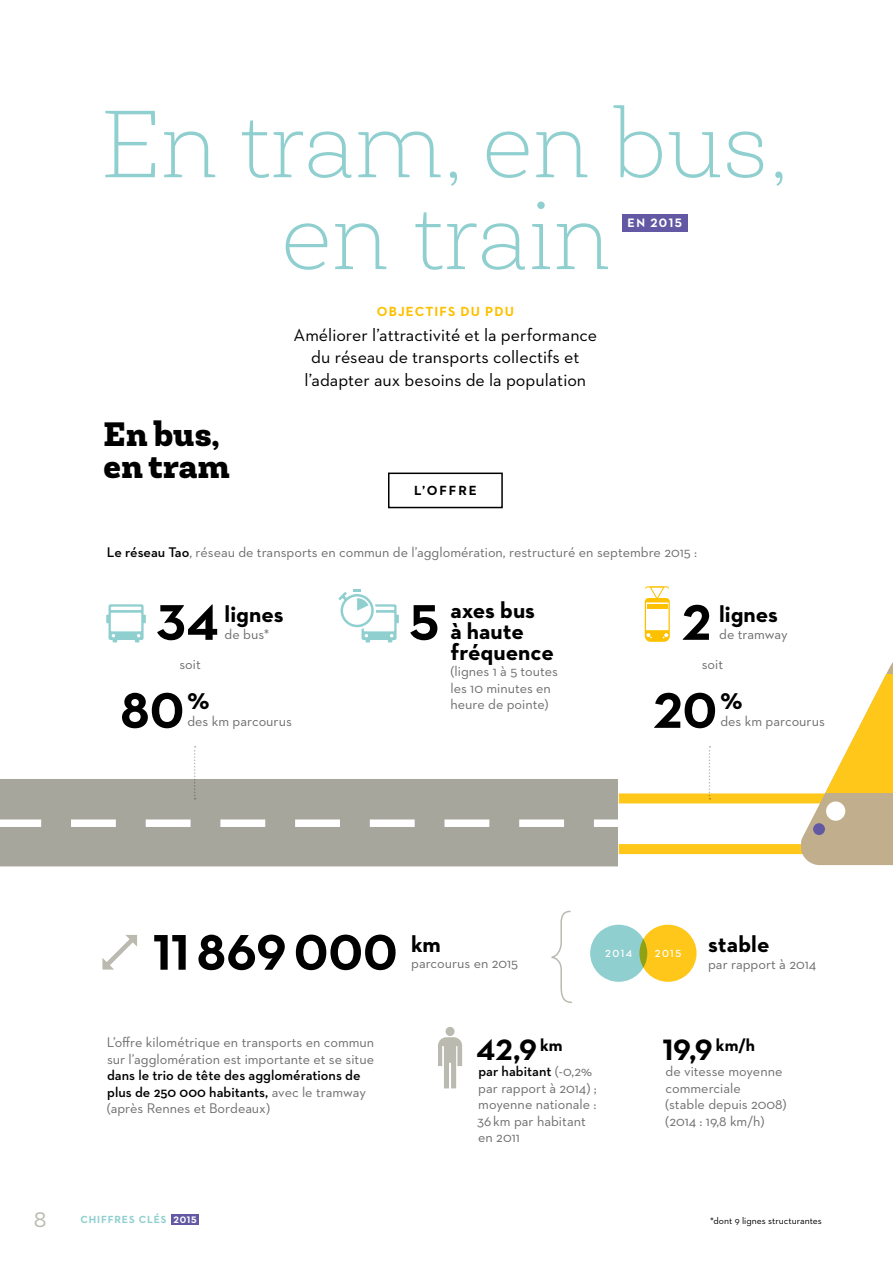
<style>
.page{position:relative;width:893px;height:1263px;background:#fff}
.page>*{position:absolute;margin:0;border:0;box-sizing:border-box;transform-origin:0 0}
.t1{font:100 96.45px/91.8px "Roble";color:#90cfcf;text-align:center}
.t2{font:700 51px "Neutraface 2 Text";color:#000}
.t3{font:900 34.35px/32.7px "Roble";color:#000}
.t4{font:700 30px "Neutraface 2 Text";color:#000}
.t5{font:700 23.25px/21px "Neutraface 2 Text";color:#000}
.t6{font:21.3px "Roble";color:#bbbab0}
.t7{font:18px/22.5px "Neutraface 2 Text";color:#000;text-align:center}
.t8{font:14.25px/16.5px "Neutraface 2 Text";color:#6e6e6e}
.t9{font:700 13.5px "Neutraface 2 Text";letter-spacing:.08em;color:#fdc100}
.t10{font:700 13.5px "Neutraface 2 Text";letter-spacing:.14em;color:#000}
.t11{font:700 12.45px "Neutraface 2 Text";letter-spacing:.12em;color:#fff}
.t12{font:700 10.5px "Neutraface 2 Text";letter-spacing:.08em;color:#90cfcf}
.t13{font:600 10.5px "Neutraface 2 Text";letter-spacing:.14em;color:#fff}
.t14{font:9.75px "Neutraface 2 Text";color:#000}
.s1{font-weight:600;color:#000}
.s2{color:#6258a3}
</style>
<div class="page">
<div style="left:0;top:779px;width:713px;height:87px;background:#a7a69d"></div>
<svg style="left:0;top:819px;width:619px;height:8px"></svg>
<div style="left:619px;top:763px;width:223px;height:120px;background:#fff"></div>
<div style="left:619px;top:793px;width:223px;height:10px;background:#fec719"></div>
<div style="left:619px;top:844px;width:223px;height:10px;background:#fec719"></div>
<svg style="left:801px;top:662px;width:92px;height:203px"></svg>
<svg style="left:805px;top:675px;width:88px;height:118px"></svg>
<div style="left:813px;top:823px;width:12px;height:12px;background:#6258a3;border-radius:50%"></div>
<div style="left:826px;top:801px;width:19px;height:20px;background:#fff;border-radius:50%"></div>
<div style="left:171px;top:1214px;width:28px;height:11px;background:#6258a3"></div>
<div style="left:388px;top:473px;width:115px;height:35px;border:2px solid #000"></div>
<svg style="left:194px;top:746px;width:2px;height:53px"></svg>
<svg style="left:709px;top:746px;width:1px;height:53px"></svg>
<div style="left:639px;top:925px;width:58px;height:57px;background:#fec719;border-radius:50%"></div>
<div style="left:590px;top:925px;width:57px;height:57px;background:#90cfcf;border-radius:50%"></div>
<div style="left:446px;top:1027px;width:9px;height:9px;background:#bbbab0;border-radius:50%"></div>
<svg style="left:438px;top:1037px;width:24px;height:51px"></svg>
<svg style="left:645px;top:586px;width:25px;height:56px"></svg>
<svg style="left:106px;top:604px;width:40px;height:38px"></svg>
<svg style="left:551px;top:910px;width:21px;height:93px"></svg>
<div style="left:339px;top:592px;width:36px;height:37px;border:6px solid #fff;border-radius:50%"></div>
<div style="left:341px;top:594px;width:33px;height:33px;border:2px solid #90cfcf;border-radius:50%"></div>
<svg style="left:338px;top:592px;width:9px;height:9px"></svg>
<svg style="left:353px;top:589px;width:46px;height:53px"></svg>
<svg style="left:102px;top:935px;width:35px;height:35px"></svg>
<div style="left:622px;top:214px;width:65px;height:18px;background:#6258a3"></div>
<p class="t1" style="left:101px;top:100px;width:690px">En tram, en bus, en train</p>
<p class="t11" style="left:628px;top:215px;width:56px">EN 2015</p>
<p class="t3" style="left:104px;top:418px;width:128px">En bus, en tram</p>
<p class="t9" style="left:377px;top:303px;width:139px">OBJECTIFS DU PDU</p>
<p class="t7" style="left:294px;top:323px;width:305px">Améliorer l’attractivité et la performance du réseau de transports collectifs et l’adapter aux besoins de la population</p>
<p class="t10" style="left:414px;top:482px;width:64px">L’OFFRE</p>
<p class="t8" style="left:107px;top:543px;width:592px"><span class="s1">Le réseau Tao</span>, réseau de transports en commun de l’agglomération, restructuré en septembre 2015 :</p>
<p class="t5" style="left:450px;top:599px;width:105px">axes bus<br>à haute fréquence</p>
<p class="t8" style="left:450px;top:663px;width:109px">(lignes 1 à 5 toutes les 10 minutes en</p>
<p class="t2" style="left:157px;top:590px;width:64px">34</p>
<p class="t2" style="left:410px;top:590px;width:31px">5</p>
<p class="t2" style="left:682px;top:590px;width:30px">2</p>
<p class="t5" style="left:719px;top:604px;width:60px">lignes</p>
<p class="t5" style="left:225px;top:604px;width:60px">lignes</p>
<p class="t8" style="left:225px;top:626px;width:46px">de bus*</p>
<p class="t8" style="left:719px;top:626px;width:70px">de tramway</p>
<p class="t8" style="left:179px;top:656px;width:23px">soit</p>
<p class="t8" style="left:702px;top:656px;width:23px">soit</p>
<p class="t2" style="left:120px;top:678px;width:66px">80</p>
<p class="t2" style="left:654px;top:678px;width:65px">20</p>
<p class="t5" style="left:187px;top:691px;width:24px">%</p>
<p class="t8" style="left:450px;top:696px;width:100px">heure de pointe)</p>
<p class="t8" style="left:187px;top:713px;width:106px">des km parcourus</p>
<p class="t5" style="left:720px;top:691px;width:24px">%</p>
<p class="t8" style="left:720px;top:713px;width:106px">des km parcourus</p>
<p class="t2" style="left:153px;top:920px;width:246px">11869 000</p>
<p class="t5" style="left:411px;top:933px;width:31px">km</p>
<p class="t8" style="left:411px;top:955px;width:109px">parcourus en 2015</p>
<p class="t13" style="left:605px;top:947px;width:29px">2014</p>
<p class="t13" style="left:655px;top:947px;width:28px">2015</p>
<p class="t5" style="left:708px;top:933px;width:63px">stable</p>
<p class="t8" style="left:708px;top:955px;width:110px">par rapport à 2014</p>
<p class="t8" style="left:107px;top:1034px;width:269px">L’offre kilométrique en transports en commun sur l’agglomération est importante et se situe <span class="s1">dans le trio de tête des agglomérations de plus de 250 000 habitants,</span> avec le tramway (après Rennes et Bordeaux)</p>
<p class="t4" style="left:663px;top:1030px;width:94px">19,9 <sup>km/h</sup></p>
<p class="t4" style="left:476px;top:1030px;width:88px">42,9 <sup>km</sup></p>
<p class="t8" style="left:477px;top:1063px;width:121px"><span class="s1">par habitant</span> (-0,2% par rapport à 2014) ; moyenne nationale :<br>36km par habitant en 2011</p>
<p class="t8" style="left:665px;top:1063px;width:118px">de vitesse moyenne commerciale</p>
<p class="t8" style="left:665px;top:1096px;width:123px">(stable depuis 2008) (2014 : 19,8 km/h)</p>
<h3 class="t6" style="left:34px;top:1206px;width:14px">8</h3>
<p class="t12" style="left:81px;top:1213px;width:120px">CHIFFRES CLÉS <span class="s2">2015</span></p>
<p class="t14" style="left:710px;top:1214px;width:113px">*dont 9 lignes structurantes</p>
</div>
